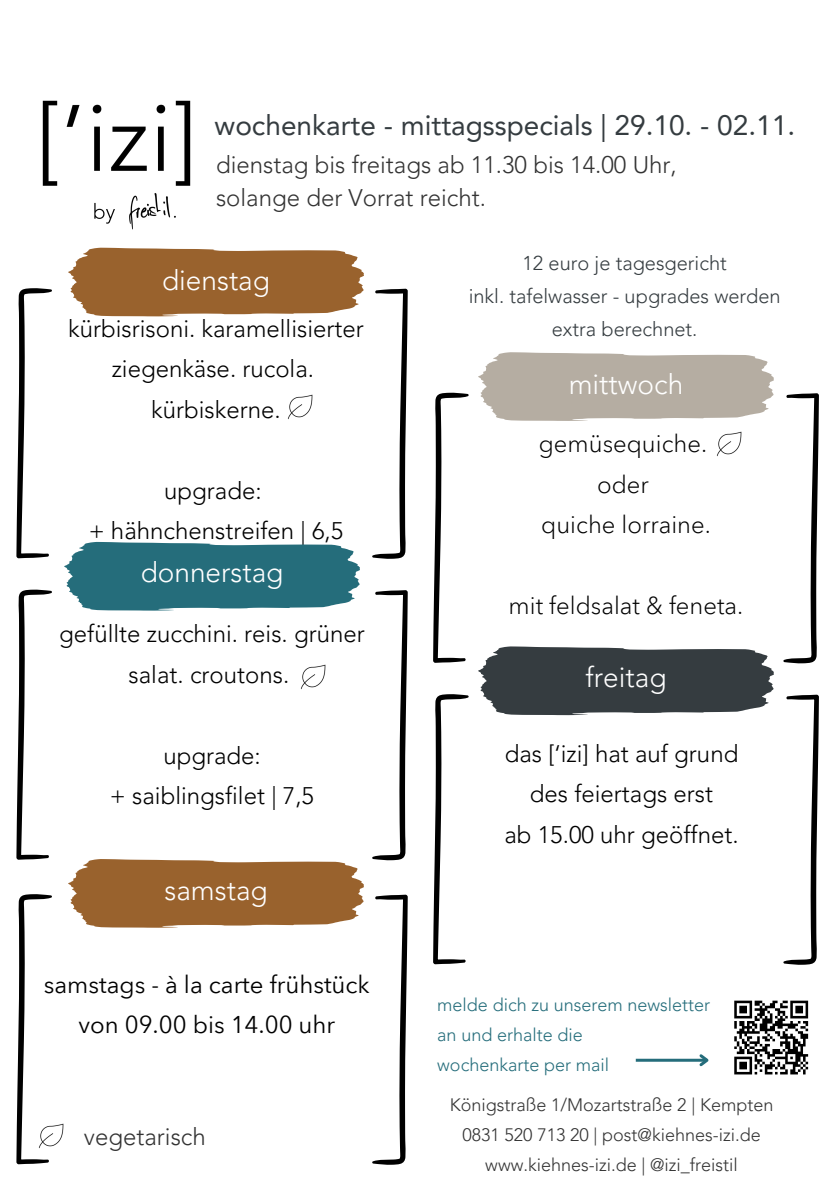
<style>
.page{position:relative;width:839px;height:1191px;background:#fff}
.page>*{position:absolute;margin:0;border:0;box-sizing:border-box;transform-origin:0 0}
.t1{font:28px "Avenir LT Pro";color:#353c40}
.t2{font:300 28px "Avenir LT Pro";color:#fff}
.t3{font:300 24px/40.4px "Avenir LT Pro";color:#000;text-align:center}
.t4{font:300 24px/33px "Avenir LT Pro";color:#333}
.t5{font:300 24px/40.4px "Avenir Next Arabic";color:#000;text-align:center}
.t6{font:24px/40.4px "Avenir Next Arabic";color:#000;text-align:center}
.t7{font:300 20px/33px "Avenir LT Pro";color:#353c40;text-align:center}
.t8{font:300 18px "Avenir LT Pro";color:#333}
.t9{font:300 18px/30px "Avenir LT Pro";color:#256d7b}
</style>
<div class="page">
<svg style="left:68px;top:248px;width:295px;height:68px;background:#a37242"></svg>
<svg style="left:16px;top:894px;width:36px;height:270px"></svg>
<svg style="left:68px;top:859px;width:295px;height:69px;background:#a47445"></svg>
<svg style="left:372px;top:895px;width:36px;height:270px"></svg>
<svg style="left:16px;top:589px;width:36px;height:271px"></svg>
<svg style="left:64px;top:542px;width:296px;height:69px;background:#3e7e8a"></svg>
<svg style="left:478px;top:646px;width:295px;height:69px;background:#4c5256"></svg>
<svg style="left:372px;top:590px;width:36px;height:270px"></svg>
<svg style="left:433px;top:694px;width:36px;height:270px"></svg>
<svg style="left:783px;top:695px;width:35px;height:270px"></svg>
<svg style="left:16px;top:288px;width:36px;height:270px"></svg>
<svg style="left:372px;top:289px;width:36px;height:270px"></svg>
<svg style="left:433px;top:393px;width:36px;height:270px"></svg>
<svg style="left:783px;top:393px;width:35px;height:271px"></svg>
<img style="left:42px;top:100px;width:149px;height:130px">
<svg style="left:478px;top:352px;width:295px;height:69px;background:#bdb6ac"></svg>
<svg style="left:734px;top:1000px;width:75px;height:75px"></svg>
<hr style="left:635px;top:1059px;width:72px;height:3px;background:#256d7b">
<svg style="left:696px;top:1054px;width:13px;height:13px"></svg>
<img style="left:287px;top:394px;width:26px;height:26px">
<img style="left:716px;top:431px;width:26px;height:26px">
<img style="left:34px;top:1120px;width:30px;height:33px">
<img style="left:300px;top:664px;width:26px;height:26px">
<h2 class="t1" style="left:214px;top:113px;width:582px">wochenkarte - mittagsspecials | 29.10. - 02.11.</h2>
<h2 class="t4" style="left:216px;top:150px;width:462px">dienstag bis freitags ab 11.30 bis 14.00 Uhr, solange der Vorrat reicht.</h2>
<p class="t2" style="left:162px;top:268px;width:109px">dienstag</p>
<p class="t3" style="left:68px;top:310px;width:297px">kürbisrisoni. karamellisierter ziegenkäse. rucola. kürbiskerne.</p>
<h1 class="t3" style="left:89px;top:472px;width:256px">upgrade:<br>+ hähnchenstreifen | 6,5</h1>
<h2 class="t2" style="left:141px;top:561px;width:144px">donnerstag</h2>
<h1 class="t3" style="left:59px;top:616px;width:307px">gefüllte zucchini. reis. grüner salat. croutons.</h1>
<p class="t7" style="left:522px;top:249px;width:206px">12 euro je tagesgericht</p>
<p class="t7" style="left:468px;top:282px;width:313px">inkl. tafelwasser - upgrades werden extra berechnet.</p>
<p class="t2" style="left:568px;top:373px;width:116px">mittwoch</p>
<h2 class="t5" style="left:539px;top:424px;width:173px">gemüsequiche. oder<br>quiche lorraine.</h2>
<p class="t5" style="left:508px;top:586px;width:236px">mit feldsalat &amp; feneta.</p>
<p class="t2" style="left:585px;top:666px;width:82px">freitag</p>
<p class="t3" style="left:110px;top:737px;width:206px">upgrade:<br>+ saiblingsfilet | 7,5</p>
<p class="t3" style="left:504px;top:735px;width:236px">das [‘izi] hat auf grund des feiertags erst<br>ab 15.00 uhr geöffnet.</p>
<h2 class="t2" style="left:164px;top:879px;width:105px">samstag</h2>
<p class="t6" style="left:44px;top:965px;width:327px">samstags - à la carte frühstück von 09.00 bis 14.00 uhr</p>
<h1 class="t4" style="left:84px;top:1123px;width:123px">vegetarisch</h1>
<h2 class="t9" style="left:437px;top:991px;width:274px">melde dich zu unserem newsletter an und erhalte die</h2>
<p class="t9" style="left:437px;top:1051px;width:173px">wochenkarte per mail</p>
<p class="t8" style="left:449px;top:1097px;width:325px">Königstraße 1/Mozartstraße 2 | Kempten</p>
<p class="t8" style="left:462px;top:1127px;width:300px">0831 520 713 20 | post@kiehnes-izi.de</p>
<h1 class="t8" style="left:485px;top:1157px;width:254px">www.kiehnes-izi.de | @izi_freistil</h1>
</div>
